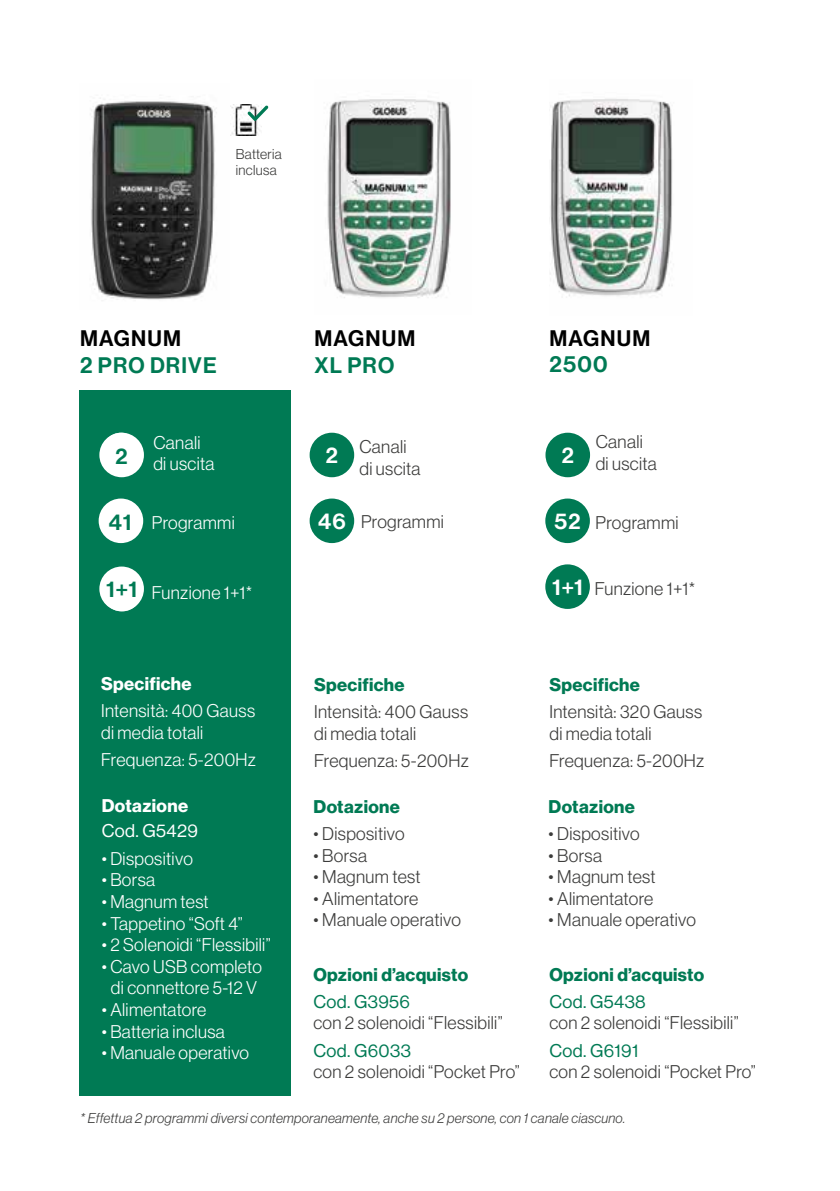
<style>
.page{position:relative;width:840px;height:1191px;background:#fff}
.page>*{position:absolute;margin:0;border:0;box-sizing:border-box;transform-origin:0 0}
.t1{font:22px "Neue Haas Display Mediu";letter-spacing:.05em;color:#000}
.t2{font:22px "Neue Haas Display Mediu";letter-spacing:.05em;color:#007a54}
.t3{font:21.4px "Neue Haas Display Mediu";color:#fff}
.t4{font:21.4px "Neue Haas Display Mediu";color:#007a54}
.t5{font:300 18px/21.6px "Neue Haas Display";letter-spacing:.02em;color:#3c3c3b}
.t6{font:300 18px/21.6px "Neue Haas Display";letter-spacing:.02em;color:#fff}
.t7{font:700 18px "Neue Haas Display";letter-spacing:.02em;color:#007a54}
.t8{font:18px "Neue Haas Display";letter-spacing:.02em;color:#007a54}
.t9{font:700 18px "Neue Haas Display";letter-spacing:.02em;color:#fff}
.t10{font:18px "Neue Haas Display";letter-spacing:.02em;color:#fff}
.t11{font:18px "Neue Haas Display Mediu";color:#007a54}
.t12{font:18px "Neue Haas Display Mediu";color:#fff}
.t13{font:17.8px "Neue Haas Display Mediu";color:#fff}
.t14{font:16px "Neue Haas Display Mediu";color:#fff}
.t15{font:italic 300 14px "Neue Haas Display";letter-spacing:.02em;color:#3c3c3b}
.t16{font:300 14px/16px "Neue Haas Display";letter-spacing:.02em;color:#3c3c3b}
</style>
<div class="page">
<div style="left:79px;top:390px;width:212px;height:705px;background:#007a54"></div>
<div style="left:309px;top:433px;width:45px;height:44px;background:#007a54;border-radius:50%"></div>
<img style="left:550px;top:98px;width:123px;height:198px">
<img style="left:327px;top:99px;width:124px;height:199px">
<img style="left:91px;top:98px;width:126px;height:202px">
<div style="left:102px;top:433px;width:37px;height:37px;background:#e1efeb;border-radius:50%"></div>
<div style="left:99px;top:433px;width:45px;height:44px;background:#fff;border-radius:50%"></div>
<div style="left:99px;top:498px;width:44px;height:45px;background:#fff;border-radius:50%"></div>
<div style="left:99px;top:566px;width:45px;height:45px;background:#fff;border-radius:50%"></div>
<div style="left:309px;top:498px;width:45px;height:45px;background:#007a54;border-radius:50%"></div>
<div style="left:545px;top:433px;width:44px;height:44px;background:#007a54;border-radius:50%"></div>
<div style="left:545px;top:498px;width:44px;height:45px;background:#007a54;border-radius:50%"></div>
<div style="left:545px;top:564px;width:44px;height:45px;background:#007a54;border-radius:50%"></div>
<img style="left:230px;top:104px;width:30px;height:31px">
<svg style="left:247px;top:105px;width:21px;height:16px"></svg>
<p class="t16" style="left:236px;top:146px;width:47px">Batteria inclusa</p>
<p class="t1" style="left:80px;top:326px;width:102px">MAGNUM</p>
<p class="t2" style="left:80px;top:352px;width:138px">2 PRO DRIVE</p>
<p class="t1" style="left:314px;top:326px;width:102px">MAGNUM</p>
<p class="t2" style="left:314px;top:352px;width:81px">XL PRO</p>
<p class="t1" style="left:549px;top:325px;width:102px">MAGNUM</p>
<p class="t2" style="left:549px;top:352px;width:59px">2500</p>
<p class="t11" style="left:115px;top:442px;width:12px">2</p>
<p class="t4" style="left:115px;top:444px;width:14px">2</p>
<p class="t6" style="left:153px;top:431px;width:63px">Canali di uscita</p>
<p class="t3" style="left:326px;top:443px;width:14px">2</p>
<p class="t5" style="left:359px;top:436px;width:63px">Canali di uscita</p>
<p class="t3" style="left:561px;top:443px;width:14px">2</p>
<p class="t5" style="left:595px;top:431px;width:63px">Canali di uscita</p>
<p class="t4" style="left:109px;top:509px;width:24px">41</p>
<p class="t11" style="left:109px;top:512px;width:20px">41</p>
<p class="t6" style="left:152px;top:512px;width:84px">Programmi</p>
<p class="t3" style="left:318px;top:509px;width:29px">46</p>
<p class="t12" style="left:319px;top:511px;width:24px">46</p>
<p class="t5" style="left:361px;top:511px;width:84px">Programmi</p>
<p class="t3" style="left:554px;top:509px;width:27px">52</p>
<p class="t13" style="left:556px;top:512px;width:23px">52</p>
<p class="t5" style="left:595px;top:512px;width:84px">Programmi</p>
<p class="t4" style="left:106px;top:577px;width:32px">1+1</p>
<p class="t11" style="left:110px;top:582px;width:27px">1+1</p>
<p class="t6" style="left:152px;top:582px;width:102px">Funzione 1+1*</p>
<p class="t3" style="left:552px;top:575px;width:32px">1+1</p>
<p class="t14" style="left:556px;top:578px;width:24px">1+1</p>
<p class="t5" style="left:594px;top:578px;width:102px">Funzione 1+1*</p>
<p class="t9" style="left:101px;top:673px;width:92px">Specifiche</p>
<p class="t6" style="left:101px;top:700px;width:155px">Intensità: 400 Gauss di media totali</p>
<p class="t6" style="left:101px;top:749px;width:156px">Frequenza: 5-200Hz</p>
<p class="t7" style="left:314px;top:674px;width:92px">Specifiche</p>
<p class="t5" style="left:314px;top:701px;width:155px">Intensità: 400 Gauss di media totali</p>
<p class="t5" style="left:314px;top:750px;width:156px">Frequenza: 5-200Hz</p>
<p class="t7" style="left:549px;top:674px;width:92px">Specifiche</p>
<p class="t5" style="left:549px;top:701px;width:154px">Intensità: 320 Gauss di media totali</p>
<p class="t5" style="left:549px;top:750px;width:156px">Frequenza: 5-200Hz</p>
<p class="t9" style="left:102px;top:795px;width:88px">Dotazione</p>
<p class="t10" style="left:102px;top:821px;width:98px">Cod. G5429</p>
<p class="t6" style="left:102px;top:847px;width:93px">• Dispositivo</p>
<p class="t6" style="left:102px;top:869px;width:55px">• Borsa</p>
<p class="t6" style="left:102px;top:891px;width:108px">• Magnum test</p>
<p class="t6" style="left:102px;top:912px;width:143px">• Tappetino “Soft 4”</p>
<p class="t6" style="left:102px;top:934px;width:170px">• 2 Solenoidi “Flessibili”</p>
<p class="t6" style="left:102px;top:955px;width:161px;text-align:center">• Cavo USB completo di connettore 5-12 V</p>
<p class="t6" style="left:102px;top:999px;width:106px">• Alimentatore</p>
<p class="t6" style="left:102px;top:1020px;width:125px">• Batteria inclusa</p>
<p class="t6" style="left:102px;top:1042px;width:149px">• Manuale operativo</p>
<p class="t7" style="left:313px;top:796px;width:88px">Dotazione</p>
<p class="t5" style="left:313px;top:823px;width:93px">• Dispositivo</p>
<p class="t5" style="left:313px;top:844px;width:55px">• Borsa</p>
<p class="t5" style="left:313px;top:866px;width:108px">• Magnum test</p>
<p class="t5" style="left:313px;top:887px;width:106px">• Alimentatore</p>
<p class="t5" style="left:313px;top:909px;width:149px">• Manuale operativo</p>
<p class="t7" style="left:313px;top:963px;width:156px">Opzioni d’acquisto</p>
<p class="t8" style="left:313px;top:991px;width:98px">Cod. G3956</p>
<p class="t5" style="left:313px;top:1012px;width:191px">con 2 solenoidi “Flessibili”</p>
<p class="t8" style="left:313px;top:1040px;width:99px">Cod. G6033</p>
<p class="t5" style="left:313px;top:1061px;width:208px">con 2 solenoidi “Pocket Pro”</p>
<p class="t7" style="left:548px;top:796px;width:88px">Dotazione</p>
<p class="t5" style="left:548px;top:823px;width:93px">• Dispositivo</p>
<p class="t5" style="left:548px;top:844px;width:55px">• Borsa</p>
<p class="t5" style="left:548px;top:866px;width:108px">• Magnum test</p>
<p class="t5" style="left:548px;top:887px;width:106px">• Alimentatore</p>
<p class="t5" style="left:548px;top:909px;width:149px">• Manuale operativo</p>
<p class="t7" style="left:549px;top:963px;width:156px">Opzioni d’acquisto</p>
<p class="t8" style="left:549px;top:991px;width:98px">Cod. G5438</p>
<p class="t5" style="left:549px;top:1012px;width:191px">con 2 solenoidi “Flessibili”</p>
<p class="t8" style="left:549px;top:1040px;width:90px">Cod. G6191</p>
<p class="t5" style="left:549px;top:1061px;width:208px">con 2 solenoidi “Pocket Pro”</p>
<p class="t15" style="left:80px;top:1110px;width:546px">* Effettua 2 programmi diversi contemporaneamente, anche su 2 persone, con 1 canale ciascuno.</p>
</div>
